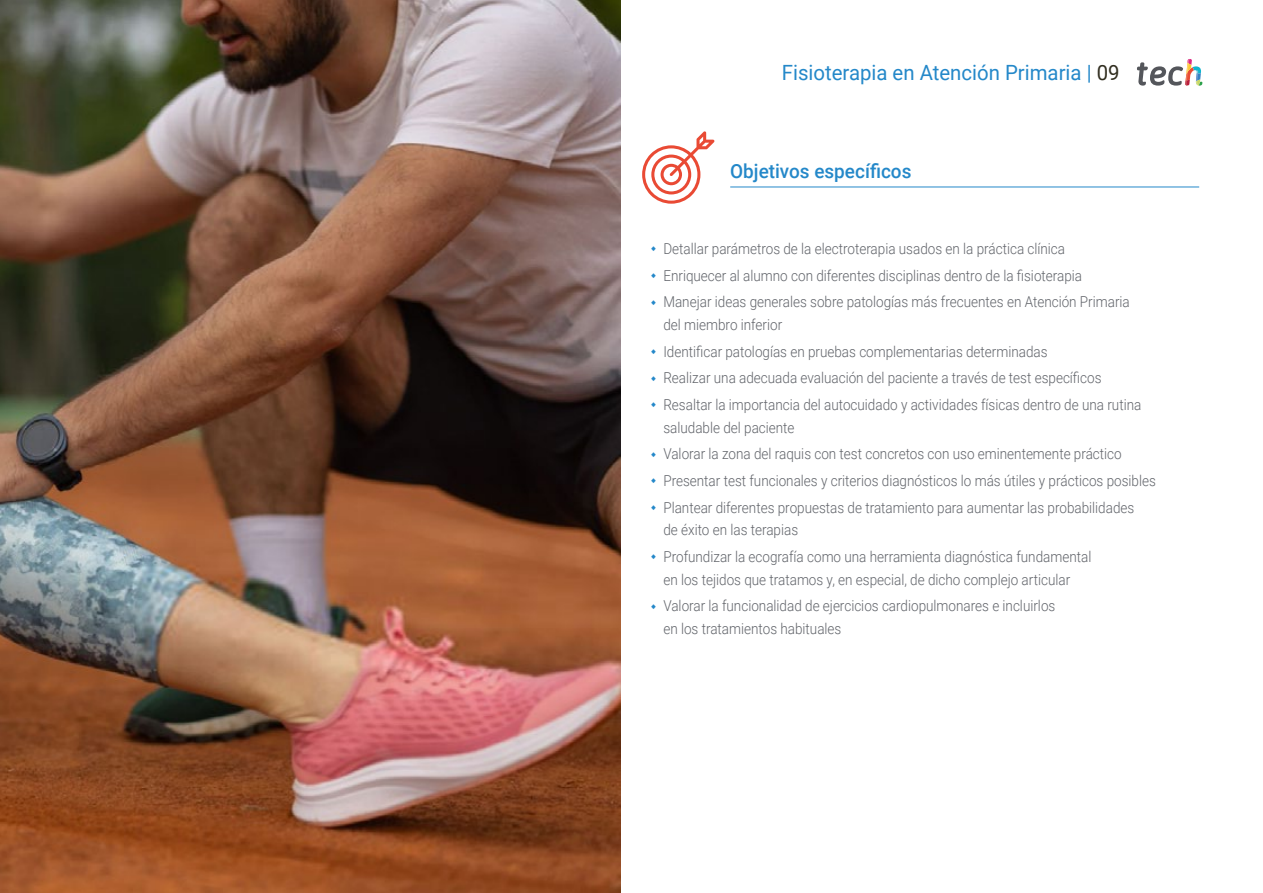
<style>
.page{position:relative;width:1263px;height:893px;background:#fff}
.page>*{position:absolute;margin:0;border:0;box-sizing:border-box;transform-origin:0 0}
.t1{font:21px "Roboto";color:#2488c9}
.t2{font:500 19.5px "Roboto";color:#2488c9}
.t3{font:300 15px/26.7px "Roboto";color:#61646a;scale:.9 1}
.s1{color:#312e20}
</style>
<div class="page">
<img style="left:0;top:0;width:621px;height:893px">
<hr style="left:730px;top:187px;width:469px;height:1px;background:#2488c9">
<svg style="left:642px;top:131px;width:72px;height:73px"></svg>
<svg style="left:1137px;top:59px;width:65px;height:27px"></svg>
<h1 class="t1" style="left:782px;top:57px;width:339px">Fisioterapia en Atención Primaria | <span class="s1">09</span></h1>
<h2 class="t2" style="left:730px;top:158px;width:183px">Objetivos específicos</h2>
<p class="t3" style="left:663px;top:235px;width:520px">Detallar parámetros de la electroterapia usados en la práctica clínica<br>Enriquecer al alumno con diferentes disciplinas dentro de la fisioterapia<br>Manejar ideas generales sobre patologías más frecuentes en Atención Primaria</p>
<p class="t3" style="left:663px;top:311px;width:532px">del miembro inferior<br>Identificar patologías en pruebas complementarias determinadas<br>Realizar una adecuada evaluación del paciente a través de test específicos Resaltar la importancia del autocuidado y actividades físicas dentro de una rutina</p>
<p class="t3" style="left:663px;top:413px;width:549px">saludable del paciente<br>Valorar la zona del raquis con test concretos con uso eminentemente práctico Presentar test funcionales y criterios diagnósticos lo más útiles y prácticos posibles Plantear diferentes propuestas de tratamiento para aumentar las probabilidades</p>
<p class="t3" style="left:663px;top:516px;width:477px">de éxito en las terapias<br>Profundizar la ecografía como una herramienta diagnóstica fundamental</p>
<p class="t3" style="left:663px;top:565px;width:454px">en los tejidos que tratamos y, en especial, de dicho complejo articular<br>Valorar la funcionalidad de ejercicios cardiopulmonares e incluirlos</p>
<p class="t3" style="left:663px;top:615px;width:199px">en los tratamientos habituales</p>
</div>
